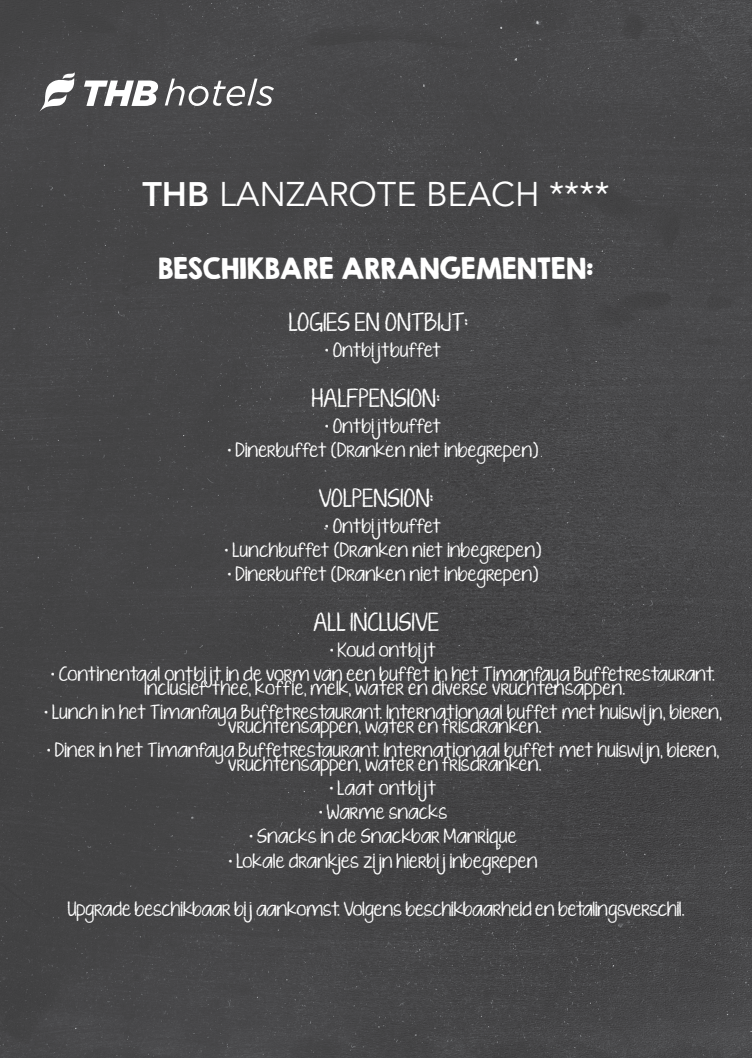
<style>
.page{position:relative;width:752px;height:1058px;background:#fff}
.page>*{position:absolute;margin:0;border:0;box-sizing:border-box;transform-origin:0 0}
.t1{font:34px "Avenir LT Std";color:#fff}
.t2{font:26px "KG Second Chances Solid";color:#fff}
.t3{font:19px "KG Ten Thousand Reasons";letter-spacing:.02em;color:#fff}
.t4{font:15px/14px "KG Ten Thousand Reasons";color:#fff;text-align:center}
.t5{font:15px "KG Ten Thousand Reasons";letter-spacing:-.02em;color:#fff}
.s1{font-family:"Avenir";font-weight:800}
</style>
<div class="page">
<div style="left:0;top:0;width:751px;height:1057px;background:#464647"></div>
<svg style="left:39px;top:72px;width:36px;height:40px"></svg>
<svg style="left:84px;top:80px;width:74px;height:26px"></svg>
<svg style="left:165px;top:79px;width:109px;height:27px"></svg>
<h1 class="t1" style="left:142px;top:180px;width:468px"><span class="s1">THB</span> LANZAROTE BEACH ****</h1>
<h2 class="t2" style="left:158px;top:252px;width:436px">BESCHIKBARE ARRANGEMENTEN:</h2>
<p class="t3" style="left:289px;top:308px;width:180px">LOGIES EN ONTBIJT:</p>
<p class="t4" style="left:324px;top:344px;width:118px">• Ontbi jtbuffet</p>
<p class="t3" style="left:312px;top:384px;width:130px">HALFPENSION:</p>
<p class="t4" style="left:324px;top:420px;width:118px">• Ontbi jtbuffet</p>
<p class="t4" style="left:227px;top:444px;width:312px">• Dinerbuffet (Dranken niet inbegrepen)</p>
<p class="t3" style="left:318px;top:484px;width:116px">VOLPENSION:</p>
<p class="t4" style="left:324px;top:520px;width:118px">• Ontbi jtbuffet</p>
<p class="t4" style="left:224px;top:544px;width:318px">• Lunchbuffet (Dranken niet inbegrepen)</p>
<p class="t4" style="left:227px;top:568px;width:312px">• Dinerbuffet (Dranken niet inbegrepen)</p>
<p class="t3" style="left:313px;top:608px;width:127px">ALL INCLUSIVE</p>
<p class="t4" style="left:329px;top:644px;width:108px">• Koud ontbi jt</p>
<p class="t4" style="left:51px;top:668px;width:665px">• Continentaal ontbi jt in de vorm van een buffet in het Timanfaya Buffetrestaurant.<br>Inclusief thee, koffie, melk, water en diverse vruchtensappen.</p>
<p class="t4" style="left:44px;top:706px;width:678px">• Lunch in het Timanfaya Buffetrestaurant. Internationaal buffet met huiswi jn, bieren, vruchtensappen, water en frisdranken.</p>
<p class="t4" style="left:47px;top:744px;width:673px">• Diner in het Timanfaya Buffetrestaurant. Internationaal buffet met huiswi jn, bieren, vruchtensappen, water en frisdranken.</p>
<p class="t4" style="left:329px;top:782px;width:108px">• Laat ontbi jt</p>
<p class="t4" style="left:318px;top:806px;width:130px">• Warme snacks</p>
<p class="t4" style="left:249px;top:830px;width:269px">• Snacks in de Snackbar Manrique</p>
<p class="t4" style="left:228px;top:854px;width:310px">• Lokale drankjes zi jn hierbi j inbegrepen</p>
<p class="t5" style="left:67px;top:897px;width:618px">Upgrade beschikbaar bi j aankomst. Volgens beschikbaarheid en betalingsverschil.</p>
</div>
